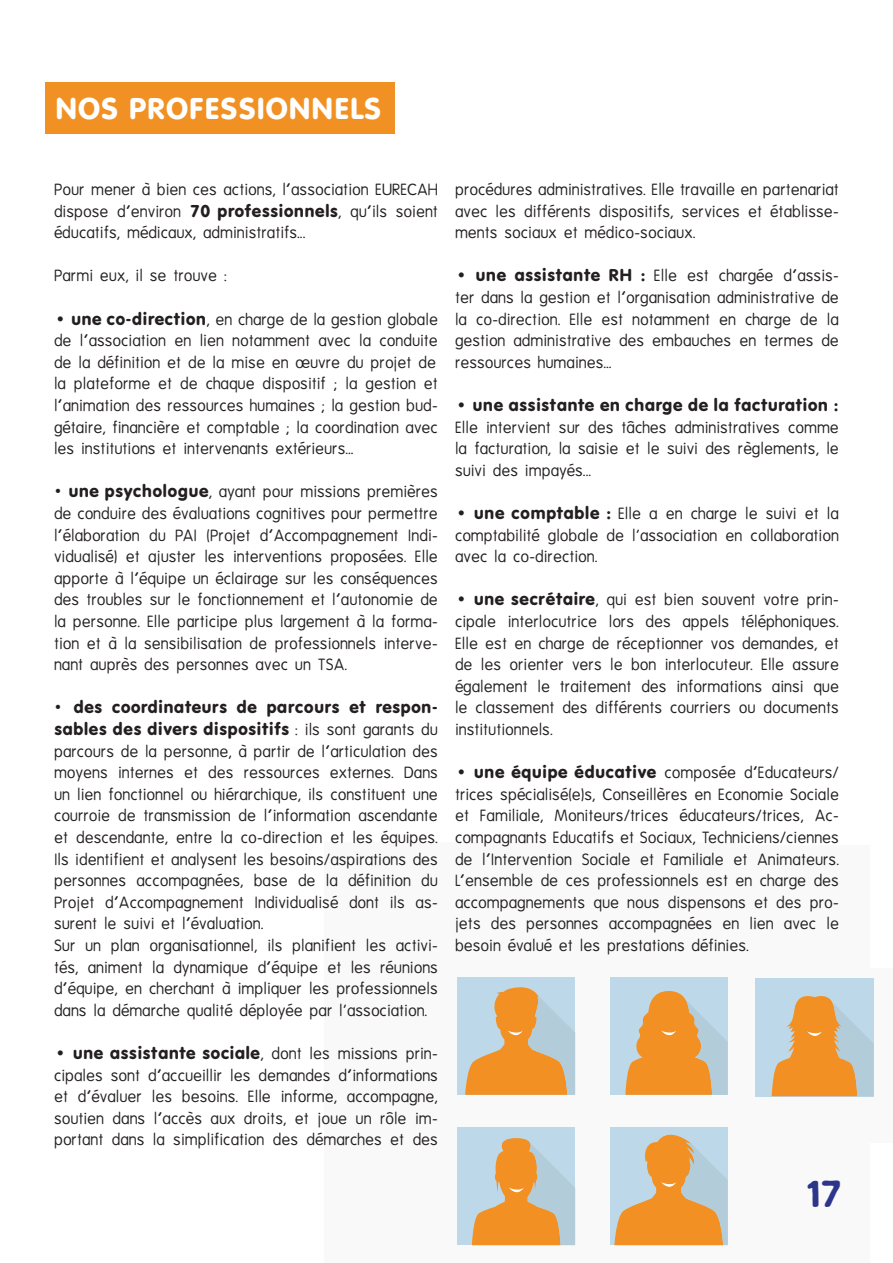
<style>
.page{position:relative;width:893px;height:1263px;background:#fff}
.page>*{position:absolute;margin:0;border:0;box-sizing:border-box;transform-origin:0 0}
.t1{font:45px "Klasik";color:#2c358a}
.t2{font:700 31.5px "QT Vaga Round";color:#fff}
.t3{font:18px/21.6px "QT Vaga Round";color:#231f20;text-align:justify}
.t4{font:700 18px "QT Vaga Round";color:#231f20}
.s1{font-weight:700}
</style>
<div class="page">
<div style="left:324px;top:846px;width:546px;height:417px;background:#f9f9f9"></div>
<div style="left:457px;top:1127px;width:118px;height:118px;background:#bdd8e9"></div>
<div style="left:610px;top:1127px;width:118px;height:118px;background:#bdd8e9"></div>
<svg style="left:472px;top:1138px;width:103px;height:107px"></svg>
<svg style="left:614px;top:1134px;width:114px;height:111px"></svg>
<div style="left:324px;top:842px;width:414px;height:267px;background:#f9f9f9"></div>
<div style="left:457px;top:977px;width:118px;height:118px;background:#bdd8e9"></div>
<div style="left:610px;top:977px;width:118px;height:118px;background:#bdd8e9"></div>
<svg style="left:465px;top:987px;width:110px;height:108px"></svg>
<svg style="left:625px;top:991px;width:103px;height:104px"></svg>
<div style="left:45px;top:83px;width:350px;height:51px;background:#f29123"></div>
<div style="left:754px;top:968px;width:139px;height:175px;background:#f9f9f9"></div>
<div style="left:755px;top:978px;width:119px;height:118px;background:#bdd8e9"></div>
<svg style="left:772px;top:996px;width:102px;height:100px"></svg>
<h2 class="t2" style="left:55px;top:90px;width:328px">NOS PROFESSIONNELS</h2>
<p class="t3" style="left:54px;top:178px;width:385px">Pour mener à bien ces actions, l’association EURECAH dispose d’environ <span class="s1">70 professionnels</span>, qu’ils soient éducatifs, médicaux, administratifs...</p>
<p class="t3" style="left:54px;top:265px;width:175px">Parmi eux, il se trouve :</p>
<p class="t3" style="left:54px;top:308px;width:385px"><span class="s1">• une co-direction</span>, en charge de la gestion globale de l’association en lien notamment avec la conduite de la définition et de la mise en œuvre du projet de la plateforme et de chaque dispositif ; la gestion et l’animation des ressources humaines ; la gestion bud&shy;gétaire, financière et comptable ; la coordination avec les institutions et intervenants extérieurs...</p>
<p class="t3" style="left:54px;top:481px;width:385px">• <span class="s1">une psychologue</span>, ayant pour missions premières de conduire des évaluations cognitives pour permettre l’élaboration du PAI (Projet d’Accompagnement Indi&shy;vidualisé) et ajuster les interventions proposées. Elle apporte à l’équipe un éclairage sur les conséquences des troubles sur le fonctionnement et l’autonomie de la personne. Elle participe plus largement à la forma&shy;tion et à la sensibilisation de professionnels interve&shy;nant auprès des personnes avec un TSA.</p>
<p class="t3" style="left:54px;top:697px;width:385px;text-align:left">• <span class="s1">des coordinateurs de parcours et respon&shy;sables des divers dispositifs</span> : ils sont garants du parcours de la personne, à partir de l’articulation des moyens internes et des ressources externes. Dans un lien fonctionnel ou hiérarchique, ils constituent une courroie de transmission de l’information ascendante et descendante, entre la co-direction et les équipes.<br>Ils identifient et analysent les besoins/aspirations des personnes accompagnées, base de la définition du Projet d’Accompagnement Individualisé dont ils as&shy;surent le suivi et l’évaluation.<br>Sur un plan organisationnel, ils planifient les activi&shy;tés, animent la dynamique d’équipe et les réunions d’équipe, en cherchant à impliquer les professionnels dans la démarche qualité déployée par l'association.</p>
<p class="t3" style="left:54px;top:1042px;width:385px"><span class="s1">• une assistante sociale</span>, dont les missions prin&shy;cipales sont d’accueillir les demandes d’informations et d’évaluer les besoins. Elle informe, accompagne, soutien dans l’accès aux droits, et joue un rôle im&shy;portant dans la simplification des démarches et des</p>
<p class="t3" style="left:455px;top:178px;width:385px">procédures administratives. Elle travaille en partenariat avec les différents dispositifs, services et établisse&shy;ments sociaux et médico-sociaux.</p>
<p class="t3" style="left:455px;top:265px;width:385px"><span class="s1">• une assistante RH :</span> Elle est chargée d’assis&shy;ter dans la gestion et l’organisation administrative de la co-direction. Elle est notamment en charge de la gestion administrative des embauches en termes de ressources humaines...</p>
<p class="t4" style="left:455px;top:395px;width:385px">• une assistante en charge de la facturation :</p>
<p class="t3" style="left:455px;top:416px;width:385px">Elle intervient sur des tâches administratives comme la facturation, la saisie et le suivi des règlements, le suivi des impayés...</p>
<p class="t3" style="left:455px;top:502px;width:385px"><span class="s1">• une comptable :</span> Elle a en charge le suivi et la comptabilité globale de l'association en collaboration avec la co-direction.</p>
<p class="t3" style="left:455px;top:589px;width:385px"><span class="s1">• une secrétaire</span>, qui est bien souvent votre prin&shy;cipale interlocutrice lors des appels téléphoniques.<br>Elle est en charge de réceptionner vos demandes, et de les orienter vers le bon interlocuteur. Elle assure également le traitement des informations ainsi que le classement des différents courriers ou documents institutionnels.</p>
<p class="t3" style="left:455px;top:761px;width:385px"><span class="s1">• une équipe éducative</span> composée d’Educateurs/ trices spécialisé(e)s, Conseillères en Economie Sociale et Familiale, Moniteurs/trices éducateurs/trices, Ac&shy;compagnants Educatifs et Sociaux, Techniciens/ciennes de l’Intervention Sociale et Familiale et Animateurs.<br>L’ensemble de ces professionnels est en charge des accompagnements que nous dispensons et des pro&shy;jets des personnes accompagnées en lien avec le besoin évalué et les prestations définies.</p>
<h1 class="t1" style="left:807px;top:1175px;width:36px">17</h1>
</div>
